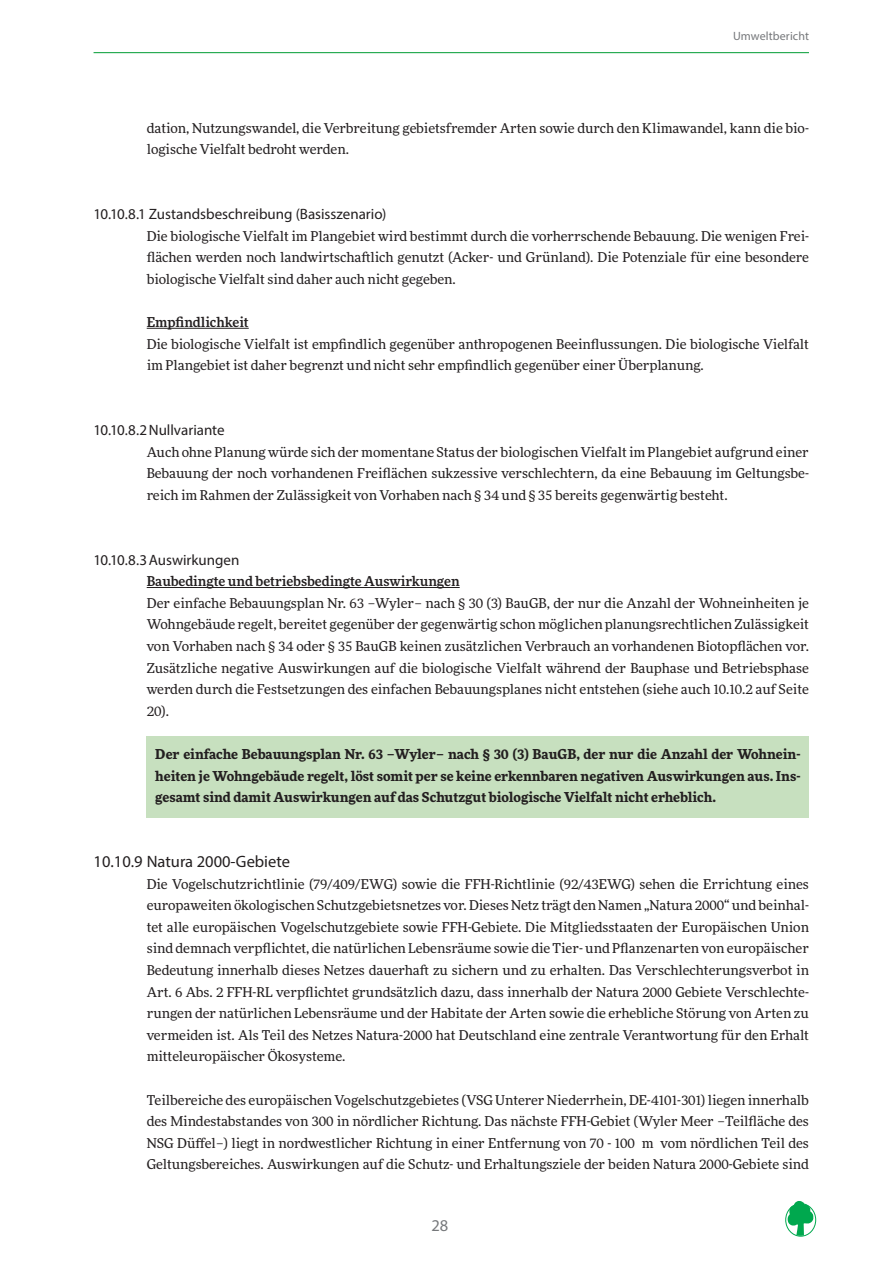
<style>
.page{position:relative;width:893px;height:1263px;background:#fff}
.page>*{position:absolute;margin:0;border:0;box-sizing:border-box;transform-origin:0 0}
.t1{font:16.5px "Myriad Pro";color:#231f20}
.t2{font:16.5px "Myriad Pro";color:#76787b}
.t3{font:15px "Myriad Pro";color:#231f20}
.Fließtext{font:13.5px/21.6px "More Pro";color:#231f20;text-align:justify}
.Fließtext-Fazit{font:700 13.5px/21.6px "More Pro";color:#231f20;text-align:justify}
.Zwischenüberschrift{font:500 13.5px "More Pro";color:#231f20}
.t4{font:12px "Myriad Pro";letter-spacing:.005em;color:#76787b}
</style>
<div class="page">
<hr style="left:94px;top:52px;width:715px;height:1px;background:#009c33">
<svg style="left:788px;top:1201px;width:25px;height:35px"></svg>
<div style="left:785px;top:1203px;width:31px;height:33px;border:1px solid #00a84e;border-radius:50%"></div>
<hr style="left:147px;top:328px;width:102px;height:1px;background:#231f20">
<hr style="left:147px;top:587px;width:313px;height:1px;background:#231f20">
<div style="left:147px;top:736px;width:662px;height:81px;background:#c7e0bf"></div>
<p class="t4" style="left:733px;top:28px;width:77px">Umweltbericht</p>
<p class="Fließtext" style="left:147px;top:116px;width:664px">dation, Nutzungswandel, die Verbreitung gebietsfremder Arten sowie durch den Klimawandel, kann die bio&shy;logische Vielfalt bedroht werden.</p>
<p class="t3" style="left:94px;top:205px;width:294px">10.10.8.1 Zustandsbeschreibung (Basisszenario)</p>
<p class="Fließtext" style="left:147px;top:224px;width:664px">Die biologische Vielfalt im Plangebiet wird bestimmt durch die vorherrschende Bebauung. Die wenigen Frei&shy;flächen werden noch landwirtschaftlich genutzt (Acker- und Grünland). Die Potenziale für eine besondere biologische Vielfalt sind daher auch nicht gegeben.</p>
<p class="Zwischenüberschrift" style="left:147px;top:312px;width:104px">Empfindlichkeit</p>
<p class="Fließtext" style="left:147px;top:332px;width:664px">Die biologische Vielfalt ist empfindlich gegenüber anthropogenen Beeinflussungen. Die biologische Vielfalt im Plangebiet ist daher begrenzt und nicht sehr empfindlich gegenüber einer Überplanung.</p>
<p class="t3" style="left:94px;top:421px;width:133px">10.10.8.2Nullvariante</p>
<p class="Fließtext" style="left:147px;top:440px;width:664px">Auch ohne Planung würde sich der momentane Status der biologischen Vielfalt im Plangebiet aufgrund einer Bebauung der noch vorhandenen Freiflächen sukzessive verschlechtern, da eine Bebauung im Geltungsbe&shy;reich im Rahmen der Zulässigkeit von Vorhaben nach § 34 und § 35 bereits gegenwärtig besteht.</p>
<p class="t3" style="left:94px;top:550px;width:147px">10.10.8.3Auswirkungen</p>
<p class="Zwischenüberschrift" style="left:147px;top:571px;width:314px">Baubedingte und betriebsbedingte Auswirkungen</p>
<p class="Fließtext" style="left:147px;top:591px;width:664px">Der einfache Bebauungsplan Nr. 63 –Wyler– nach § 30 (3) BauGB, der nur die Anzahl der Wohneinheiten je Wohngebäude regelt, bereitet gegenüber der gegenwärtig schon möglichen planungsrechtlichen Zulässigkeit von Vorhaben nach § 34 oder § 35 BauGB keinen zusätzlichen Verbrauch an vorhandenen Biotopflächen vor.<br>Zusätzliche negative Auswirkungen auf die biologische Vielfalt während der Bauphase und Betriebsphase werden durch die Festsetzungen des einfachen Bebauungsplanes nicht entstehen (siehe auch 10.10.2 auf Seite 20).</p>
<p class="Fließtext-Fazit" style="left:155px;top:742px;width:647px">Der einfache Bebauungsplan Nr. 63 –Wyler– nach § 30 (3) BauGB, der nur die Anzahl der Wohnein&shy;heiten je Wohngebäude regelt, löst somit per se keine erkennbaren negativen Auswirkungen aus. Ins&shy;gesamt sind damit Auswirkungen auf das Schutzgut biologische Vielfalt nicht erheblich.</p>
<p class="t1" style="left:94px;top:851px;width:198px">10.10.9 Natura 2000-Gebiete</p>
<p class="Fließtext" style="left:147px;top:872px;width:664px">Die Vogelschutzrichtlinie (79/409/EWG) sowie die FFH-Richtlinie (92/43EWG) sehen die Errichtung eines europaweiten ökologischen Schutzgebietsnetzes vor. Dieses Netz trägt den Namen „Natura 2000“ und beinhal&shy;tet alle europäischen Vogelschutzgebiete sowie FFH-Gebiete. Die Mitgliedsstaaten der Europäischen Union sind demnach verpflichtet, die natürlichen Lebensräume sowie die Tier- und Pflanzenarten von europäischer Bedeutung innerhalb dieses Netzes dauerhaft zu sichern und zu erhalten. Das Verschlechterungsverbot in Art. 6 Abs. 2 FFH-RL verpflichtet grundsätzlich dazu, dass innerhalb der Natura 2000 Gebiete Verschlechte&shy;rungen der natürlichen Lebensräume und der Habitate der Arten sowie die erhebliche Störung von Arten zu vermeiden ist. Als Teil des Netzes Natura-2000 hat Deutschland eine zentrale Verantwortung für den Erhalt mitteleuropäischer Ökosysteme.</p>
<p class="Fließtext" style="left:147px;top:1088px;width:664px">Teilbereiche des europäischen Vogelschutzgebietes (VSG Unterer Niederrhein, DE-4101-301) liegen innerhalb des Mindestabstandes von 300 in nördlicher Richtung. Das nächste FFH-Gebiet (Wyler Meer –Teilfläche des NSG Düffel–) liegt in nordwestlicher Richtung in einer Entfernung von 70 - 100 m vom nördlichen Teil des Geltungsbereiches. Auswirkungen auf die Schutz- und Erhaltungsziele der beiden Natura 2000-Gebiete sind</p>
<p class="t2" style="left:432px;top:1215px;width:18px">28</p>
</div>
